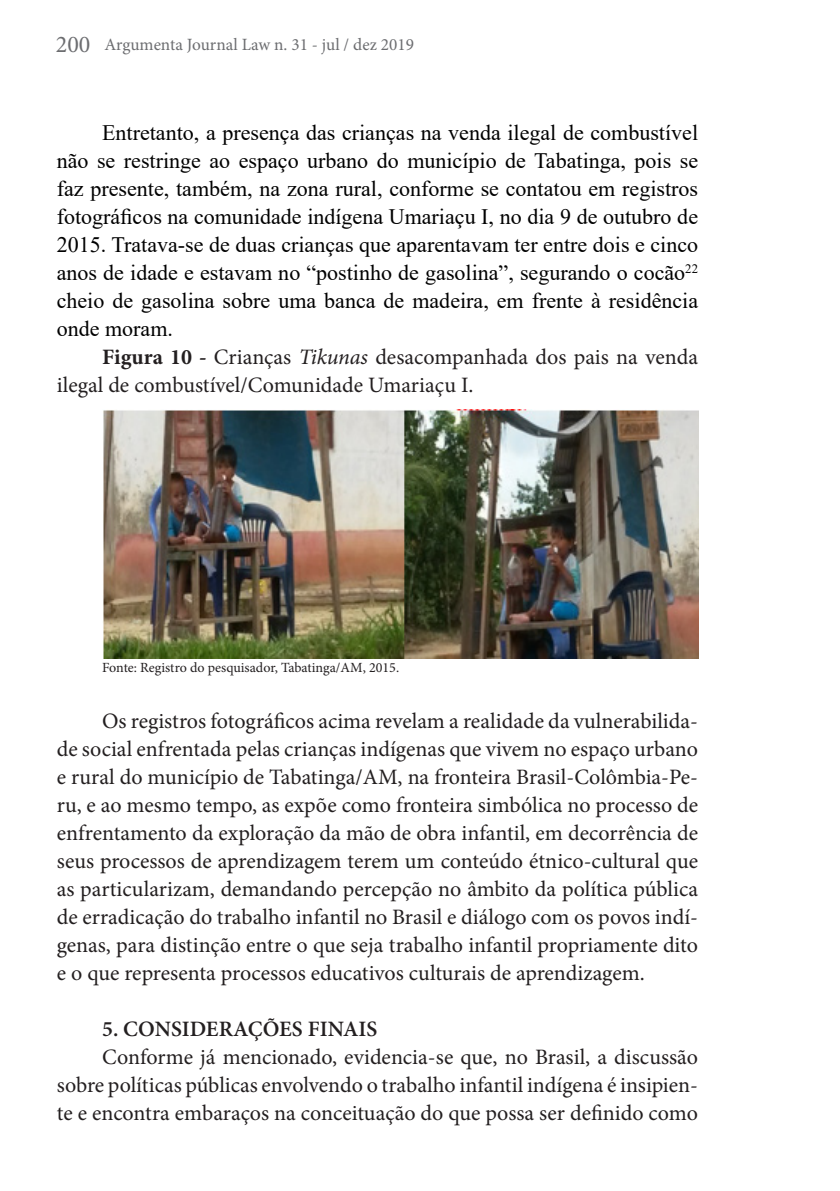
<style>
.page{position:relative;width:840px;height:1191px;background:#fff}
.page>*{position:absolute;margin:0;border:0;box-sizing:border-box;transform-origin:0 0}
.Texto_Artigo{font:22px/28px "Minion Pro";color:#231f20;text-align:justify}
.Texto_Artigo-2{font:22px/28px "Times New Roman";color:#000;text-align:justify}
.Texto_Artigo-3{font:600 22px "Minion Pro";color:#231f20}
.t1{font:17.2px "Minion Pro";color:#6c6d70}
.Texto_Artigo-4{font:14px "Minion Pro";color:#231f20}
.s1{font-size:24px}
.s2{font-weight:700}
.s3{font-style:italic}
</style>
<div class="page">
<img style="left:103px;top:409px;width:594px;height:249px">
<p class="t1" style="left:56px;top:33px;width:359px"><span class="s1">200</span> Argumenta Journal Law n. 31 - jul / dez 2019</p>
<p class="Texto_Artigo-2" style="left:57px;top:118px;width:642px;text-indent:45px">Entretanto, a presença das crianças na venda ilegal de combustível não se restringe ao espaço urbano do município de Tabatinga, pois se faz presente, também, na zona rural, conforme se contatou em registros fotográficos na comunidade indígena Umariaçu I, no dia 9 de outubro de 2015. Tratava-se de duas crianças que aparentavam ter entre dois e cinco anos de idade e estavam no “postinho de gasolina”, segurando o cocão<sup>22 </sup>cheio de gasolina sobre uma banca de madeira, em frente à residência onde moram.</p>
<p class="Texto_Artigo" style="left:57px;top:343px;width:642px;text-indent:45px"><span class="s2">Figura 10 -</span> Crianças <span class="s3">Tikunas</span> desacompanhada dos pais na venda ilegal de combustível/Comunidade Umariaçu I.</p>
<p class="Texto_Artigo-4" style="left:102px;top:658px;width:298px">Fonte: Registro do pesquisador, Tabatinga/AM, 2015.</p>
<p class="Texto_Artigo" style="left:57px;top:707px;width:642px;text-indent:45px">Os registros fotográficos acima revelam a realidade da vulnerabilida&shy;de social enfrentada pelas crianças indígenas que vivem no espaço urbano e rural do município de Tabatinga/AM, na fronteira Brasil-Colômbia-Pe&shy;ru, e ao mesmo tempo, as expõe como fronteira simbólica no processo de enfrentamento da exploração da mão de obra infantil, em decorrência de seus processos de aprendizagem terem um conteúdo étnico-cultural que as particularizam, demandando percepção no âmbito da política pública de erradicação do trabalho infantil no Brasil e diálogo com os povos indí&shy;genas, para distinção entre o que seja trabalho infantil propriamente dito e o que representa processos educativos culturais de aprendizagem.</p>
<p class="Texto_Artigo-3" style="left:102px;top:1014px;width:276px">5. CONSIDERAÇÕES FINAIS</p>
<p class="Texto_Artigo" style="left:57px;top:1043px;width:642px;text-indent:45px">Conforme já mencionado, evidencia-se que, no Brasil, a discussão sobre políticas públicas envolvendo o trabalho infantil indígena é insipien&shy;te e encontra embaraços na conceituação do que possa ser definido como</p>
</div>
